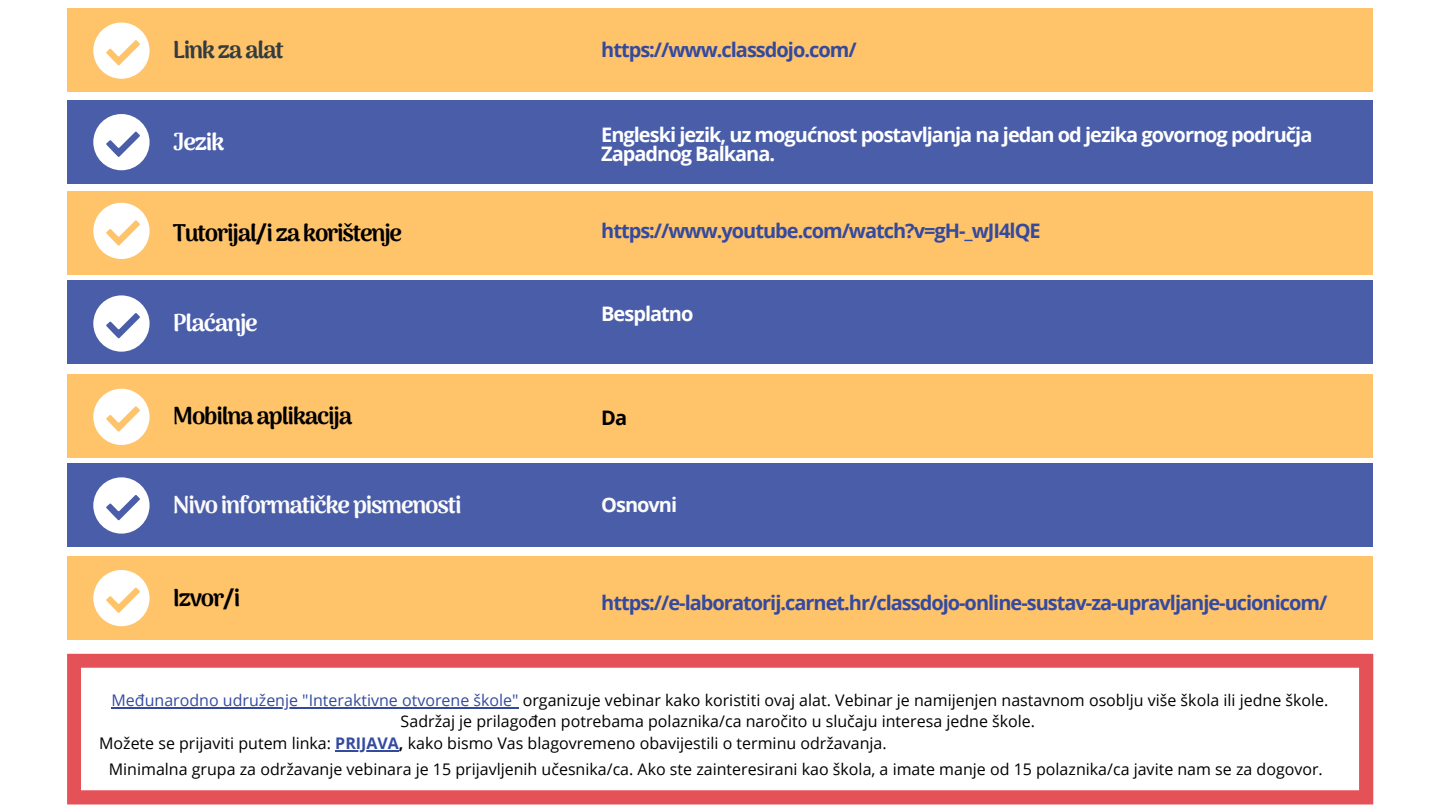
<style>
.page{position:relative;width:1440px;height:810px;background:#fff}
.page>*{position:absolute;margin:0;border:0;box-sizing:border-box;transform-origin:0 0}
.t1{font:900 24px "Arima Madurai";letter-spacing:-.05em;color:#000}
.t2{font:900 24px "Arima Madurai";letter-spacing:-.05em;color:#fbfbf9}
.t3{font:900 24px "Arima Madurai";letter-spacing:-.05em;color:#fff}
.t4{font:900 24px "Arima Madurai";letter-spacing:-.05em;color:#333c40}
.t5{font:700 20px "Open Sans";letter-spacing:-.05em;color:#344a9f}
.t6{font:700 20px/19.5px "Open Sans";letter-spacing:-.05em;color:#fff}
.t7{font:700 20px "Open Sans";letter-spacing:-.05em;color:#fbfbf9}
.t8{font:700 20px "Open Sans";color:#000}
.t9{font:16px "Open Sans";color:#000}
.s1{color:#344a9f}
.s2{font-weight:700;color:#344a9f}
.s3{font-weight:700}
</style>
<div class="page">
<div style="left:67px;top:9px;width:1306px;height:83px;background:#ffc36a"></div>
<svg style="left:93px;top:23px;width:57px;height:56px"></svg>
<div style="left:67px;top:100px;width:1306px;height:84px;background:#495da9"></div>
<div style="left:67px;top:191px;width:1306px;height:83px;background:#ffc36a"></div>
<div style="left:67px;top:281px;width:1306px;height:83px;background:#495da9"></div>
<svg style="left:93px;top:114px;width:57px;height:56px"></svg>
<svg style="left:93px;top:203px;width:57px;height:56px"></svg>
<svg style="left:93px;top:295px;width:57px;height:57px"></svg>
<div style="left:67px;top:374px;width:1306px;height:83px;background:#ffc36a"></div>
<div style="left:67px;top:464px;width:1306px;height:83px;background:#495da9"></div>
<svg style="left:93px;top:389px;width:57px;height:56px"></svg>
<svg style="left:93px;top:477px;width:57px;height:57px"></svg>
<div style="left:67px;top:556px;width:1306px;height:84px;background:#ffc36a"></div>
<svg style="left:93px;top:570px;width:57px;height:56px"></svg>
<svg style="left:67px;top:654px;width:1306px;height:150px"></svg>
<hr style="left:112px;top:707px;width:407px;height:2px;background:#344a9f">
<hr style="left:335px;top:751px;width:64px;height:1px;background:#344a9f">
<h1 class="t4" style="left:173px;top:36px;width:113px">Link za alat</h1>
<p class="t5" style="left:601px;top:36px;width:257px">https://www.classdojo.com/</p>
<h1 class="t3" style="left:173px;top:128px;width:53px">Jezik</h1>
<p class="t6" style="left:601px;top:124px;width:713px">Engleski jezik, uz mogućnost postavljanja na jedan od jezika govornog područja<br>Zapadnog Balkana.</p>
<h1 class="t1" style="left:173px;top:218px;width:231px">Tutorijal/i za korištenje</h1>
<p class="t5" style="left:601px;top:217px;width:441px">https://www.youtube.com/watch?v=gH-_wJI4lQE</p>
<h1 class="t3" style="left:173px;top:309px;width:87px">Plaćanje</h1>
<p class="t6" style="left:601px;top:304px;width:94px">Besplatno</p>
<h1 class="t1" style="left:173px;top:401px;width:181px">Mobilna aplikacija</h1>
<p class="t8" style="left:601px;top:404px;width:27px">Da</p>
<h1 class="t2" style="left:173px;top:491px;width:290px">Nivo informatičke pismenosti</h1>
<p class="t7" style="left:601px;top:491px;width:77px">Osnovni</p>
<h1 class="t1" style="left:173px;top:584px;width:69px">Izvor/i</h1>
<p class="t5" style="left:601px;top:589px;width:728px">https://e-laboratorij.carnet.hr/classdojo-online-sustav-za-upravljanje-ucionicom/</p>
<p class="t9" style="left:112px;top:689px;width:1218px"><span class="s1">Međunarodno udruženje "Interaktivne otvorene škole"</span> organizuje vebinar kako koristiti ovaj alat. Vebinar je namijenjen nastavnom osoblju više škola ili jedne škole.</p>
<p class="t9" style="left:401px;top:710px;width:636px">Sadržaj je prilagođen potrebama polaznika/ca naročito u slučaju interesa jedne škole.</p>
<p class="t9" style="left:99px;top:732px;width:789px">Možete se prijaviti putem linka: <span class="s2">PRIJAVA</span><span class="s3">,</span> kako bismo Vas blagovremeno obavijestili o terminu održavanja.</p>
<p class="t9" style="left:109px;top:758px;width:1216px">Minimalna grupa za održavanje vebinara je 15 prijavljenih učesnika/ca. Ako ste zainteresirani kao škola, a imate manje od 15 polaznika/ca javite nam se za dogovor.</p>
</div>
